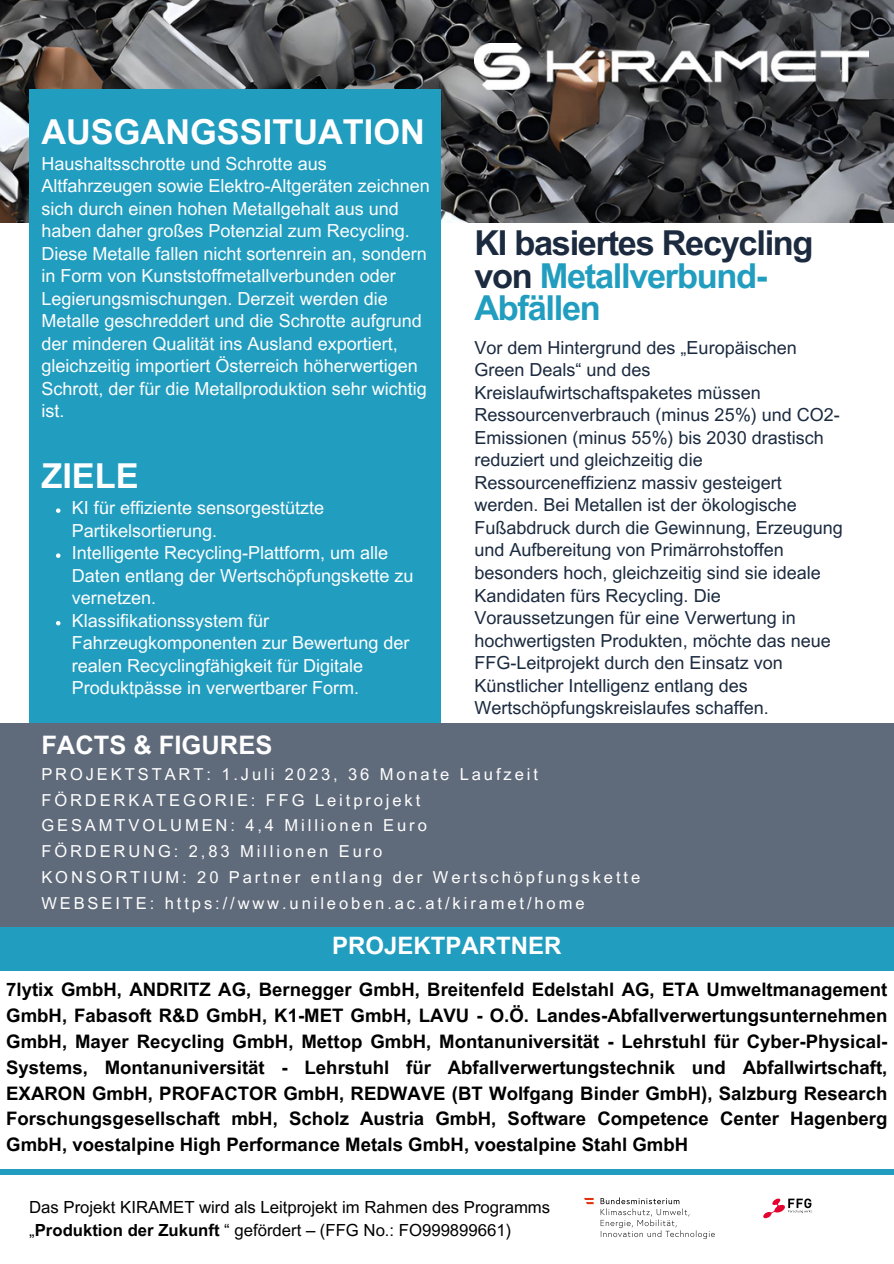
<style>
.page{position:relative;width:894px;height:1264px;background:#fff}
.page>*{position:absolute;margin:0;border:0;box-sizing:border-box;transform-origin:0 0}
.t1{font:700 34.35px/32.7px "Arial MT Pro";letter-spacing:-.04em;color:#1b2a3f}
.t2{font:700 34.35px "Arial MT Pro";color:#fefefe}
.t3{font:700 25.5px "Arial MT Pro";color:#fefefe}
.t4{font:700 24px "Arial MT Pro";color:#fff}
.t5{font:700 18.6px/25.8px "Arial MT Pro";color:#000;text-align:justify}
.t6{font:18px/22.5px "Arial MT Pro";color:#fefefe}
.t7{font:18px/22.5px "Arial MT Pro";color:#1b2a3f}
.t8{font:16.65px/22.5px "Arial MT Pro";color:#000}
.t9{font:16.5px/25.8px "Arial MT Pro";letter-spacing:.175em;color:#fefefe}
.s1{color:#219dbf}
.s2{font-weight:700}
</style>
<div class="page">
<img style="left:0;top:0;width:893px;height:223px">
<div style="left:29px;top:89px;width:411px;height:635px;background:#219dbf"></div>
<div style="left:0;top:927px;width:893px;height:43px;background:#219dbf"></div>
<div style="left:0;top:724px;width:893px;height:203px;background:#5f6a7a"></div>
<svg style="left:600px;top:1197px;width:114px;height:41px"></svg>
<svg style="left:584px;top:1197px;width:9px;height:7px"></svg>
<svg style="left:763px;top:1198px;width:49px;height:20px"></svg>
<img style="left:474px;top:43px;width:394px;height:46px">
<div style="left:0;top:1169px;width:893px;height:6px;background:#219dbf"></div>
<svg style="left:56px;top:508px;width:4px;height:5px"></svg>
<svg style="left:56px;top:553px;width:4px;height:5px"></svg>
<svg style="left:56px;top:621px;width:4px;height:4px"></svg>
<p class="t2" style="left:41px;top:119px;width:385px">AUSGANGSSITUATION</p>
<h5 class="t6" style="left:41px;top:154px;width:390px">Haushaltsschrotte und Schrotte aus Altfahrzeugen sowie Elektro-Altgeräten zeichnen sich durch einen hohen Metallgehalt aus und haben daher großes Potenzial zum Recycling.<br>Diese Metalle fallen nicht sortenrein an, sondern in Form von Kunststoffmetallverbunden oder Legierungsmischungen. Derzeit werden die Metalle geschreddert und die Schrotte aufgrund der minderen Qualität ins Ausland exportiert, gleichzeitig importiert Österreich höherwertigen Schrott, der für die Metallproduktion sehr wichtig ist.</h5>
<p class="t2" style="left:41px;top:463px;width:99px">ZIELE</p>
<p class="t6" style="left:72px;top:498px;width:254px">KI für effiziente sensorgestützte<br>Partikelsortierung.</p>
<h2 class="t6" style="left:72px;top:543px;width:343px">Intelligente Recycling-Plattform, um alle<br>Daten entlang der Wertschöpfungskette zu vernetzen.</h2>
<h5 class="t6" style="left:72px;top:611px;width:339px">Klassifikationssystem für Fahrzeugkomponenten zur Bewertung der realen Recyclingfähigkeit für Digitale Produktpässe in verwertbarer Form.</h5>
<h1 class="t1" style="left:474px;top:231px;width:340px">KI basiertes Recycling von <span class="s1">Metallverbund-<br>Abfällen</span></h1>
<h3 class="t7" style="left:474px;top:338px;width:370px">Vor dem Hintergrund des „Europäischen Green Deals“ und des Kreislaufwirtschaftspaketes müssen Ressourcenverbrauch (minus 25%) und CO2- Emissionen (minus 55%) bis 2030 drastisch reduziert und gleichzeitig die Ressourceneffizienz massiv gesteigert werden. Bei Metallen ist der ökologische Fußabdruck durch die Gewinnung, Erzeugung und Aufbereitung von Primärrohstoffen besonders hoch, gleichzeitig sind sie ideale Kandidaten fürs Recycling. Die Voraussetzungen für eine Verwertung in hochwertigsten Produkten, möchte das neue FFG-Leitprojekt durch den Einsatz von Künstlicher Intelligenz entlang des Wertschöpfungskreislaufes schaffen.</h3>
<h2 class="t3" style="left:41px;top:735px;width:232px">FACTS &amp; FIGURES</h2>
<p class="t9" style="left:41px;top:763px;width:600px">PROJEKTSTART: 1.Juli 2023, 36 Monate Laufzeit FÖRDERKATEGORIE: FFG Leitprojekt<br>GESAMTVOLUMEN: 4,4 Millionen Euro<br>FÖRDERUNG: 2,83 Millionen Euro<br>KONSORTIUM: 20 Partner entlang der Wertschöpfungskette WEBSEITE: https://www.unileoben.ac.at/kiramet/home</p>
<p class="t4" style="left:332px;top:936px;width:231px">PROJEKTPARTNER</p>
<p class="t5" style="left:6px;top:978px;width:882px">7lytix GmbH, ANDRITZ AG, Bernegger GmbH, Breitenfeld Edelstahl AG, ETA Umweltmanagement GmbH, Fabasoft R&amp;D GmbH, K1-MET GmbH, LAVU - O.Ö. Landes-Abfallverwertungsunternehmen GmbH, Mayer Recycling GmbH, Mettop GmbH, Montanuniversität - Lehrstuhl für Cyber-Physical-Systems, Montanuniversität - Lehrstuhl für Abfallverwertungstechnik und Abfallwirtschaft, EXARON GmbH, PROFACTOR GmbH, REDWAVE (BT Wolfgang Binder GmbH), Salzburg Research Forschungsgesellschaft mbH, Scholz Austria GmbH, Software Competence Center Hagenberg GmbH, voestalpine High Performance Metals GmbH, voestalpine Stahl GmbH</p>
<h4 class="t8" style="left:29px;top:1198px;width:522px">Das Projekt KIRAMET wird als Leitprojekt im Rahmen des Programms „<span class="s2">Produktion der Zukunft</span> “ gefördert – (FFG No.: FO999899661)</h4>
</div>
